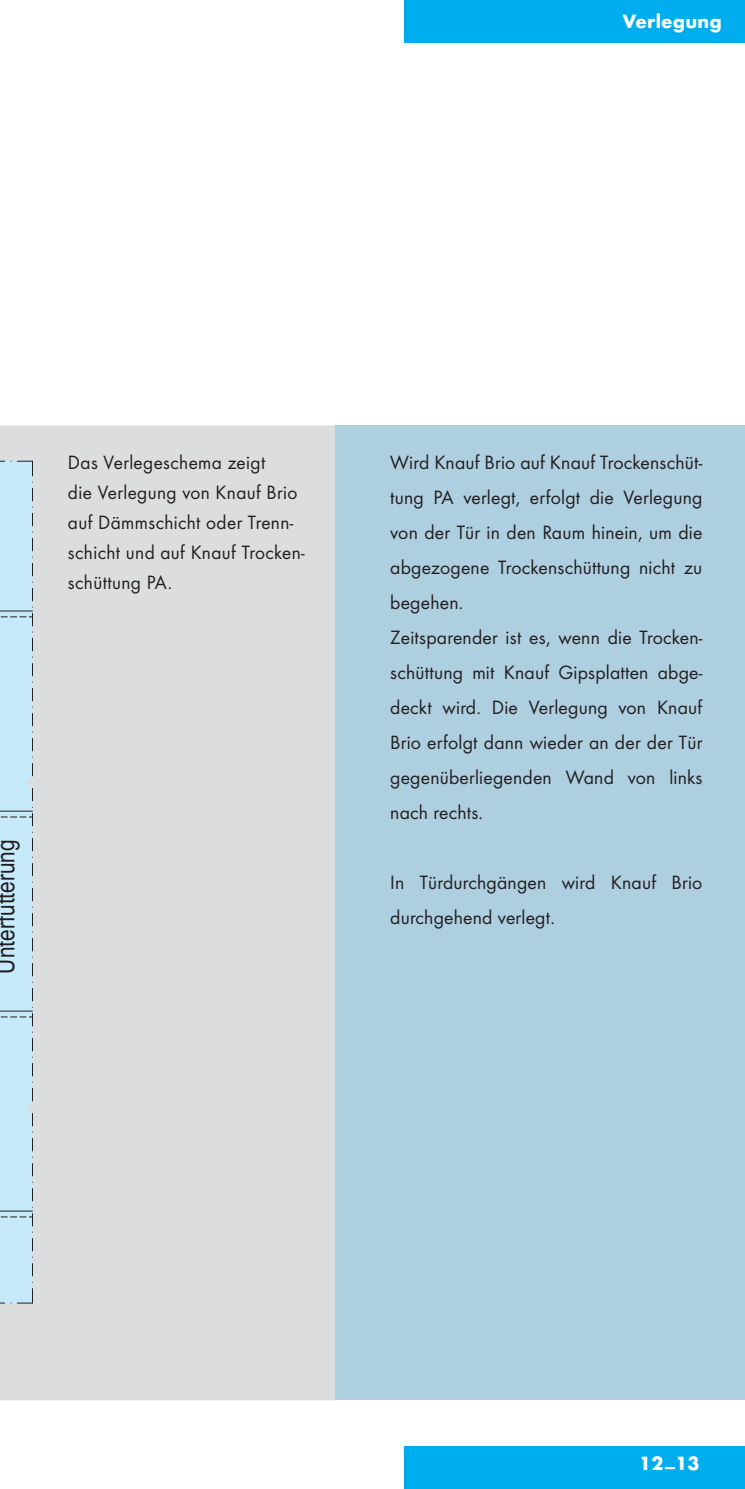
<style>
.page{position:relative;width:745px;height:1489px;background:#fff}
.page>*{position:absolute;margin:0;border:0;box-sizing:border-box;transform-origin:0 0}
.t1{font:25.5px "Arial Narrow";color:#231f20}
.t2{font:20px/35px "Futura Boo";letter-spacing:.01em;color:#231f20}
.t3{font:700 20px "Futura";letter-spacing:.01em;color:#fff}
</style>
<div class="page">
<div style="left:404px;top:1446px;width:340px;height:42px;background:#00aeef"></div>
<div style="left:404px;top:0;width:340px;height:43px;background:#00aeef"></div>
<div style="left:0;top:425px;width:335px;height:975px;background:#dcdddf"></div>
<div style="left:335px;top:425px;width:409px;height:975px;background:#aecfe0"></div>
<div style="left:0;top:461px;width:33px;height:842px;background:#c6eafa"></div>
<p class="t3" style="left:622px;top:13px;width:101px">Verlegung</p>
<p class="t2" style="left:68px;top:449px;width:238px;line-height:30px">Das Verlegeschema zeigt<br>die Verlegung von Knauf Brio auf Dämmschicht oder Trenn&shy;schicht und auf Knauf Trocken&shy;schüttung PA.</p>
<p class="t1" style="left:-9px;top:973px;width:135px;rotate:-90deg">gnuret tüf retnU</p>
<p class="t2" style="left:390px;top:446px;width:313px">Wird Knauf Brio auf Knauf Trockenschüt&shy;tung PA verlegt, erfolgt die Verlegung von der Tür in den Raum hinein, um die abgezogene Trockenschüttung nicht zu begehen.<br>Zeitsparender ist es, wenn die Trocken&shy;schüttung mit Knauf Gipsplatten abge&shy;deckt wird. Die Verlegung von Knauf Brio erfolgt dann wieder an der der Tür gegenüberliegenden Wand von links nach rechts.</p>
<p class="t2" style="left:390px;top:866px;width:313px">In Türdurchgängen wird Knauf Brio durchgehend verlegt.</p>
<p class="t3" style="left:638px;top:1454px;width:62px">12_13</p>
</div>
